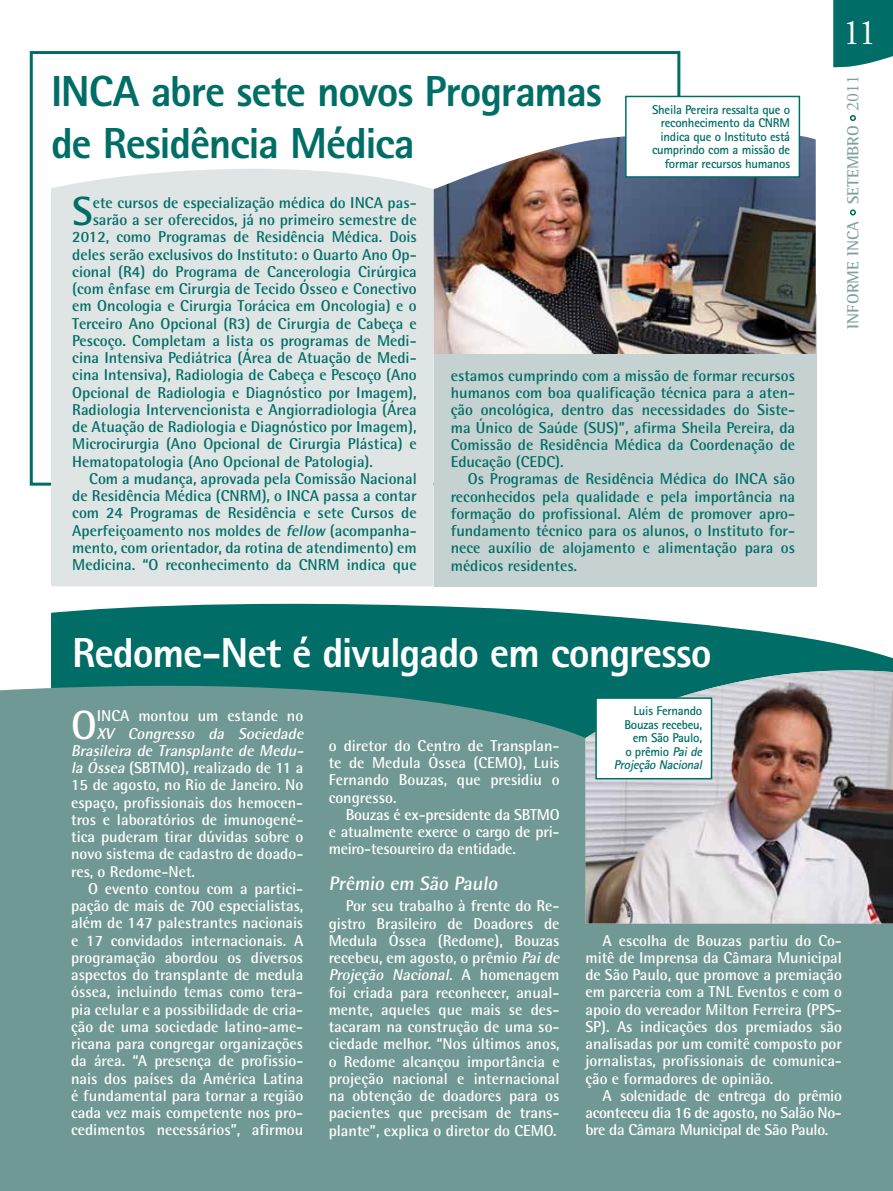
<style>
.page{position:relative;width:893px;height:1191px;background:#fff}
.page>*{position:absolute;margin:0;border:0;box-sizing:border-box;transform-origin:0 0}
.t1{font:800 43.5px/52.5px "Rotis Sans Serif";letter-spacing:-.03em;color:#006e66}
.t2{font:800 42px "Rotis Sans Serif";letter-spacing:-.025em;color:#fff}
.t3{font:700 40.8px "Rotis Semi Sans";color:#006e66}
.t4{font:700 40.8px "Rotis Semi Sans";color:#fff}
.t5{font:36px "Adobe Garamond Pro";color:#fff}
.t6{font:700 19.5px "Rotis Semi Sans";color:#fff}
.t7{font:700 16.5px "Rotis Semi Serif";letter-spacing:-.005em;color:#80a29f}
.t8{font:700 15.75px/17.2px "Rotis Semi Sans";color:#fff;text-align:justify}
.t9{font:700 15.75px/17.2px "Rotis Semi Sans";color:#006e66;text-align:justify}
.t10{font:700 12.75px/13.5px "Rotis Sans Serif";letter-spacing:-.02em;color:#006e66;text-align:right}
.s1{font-style:italic}
.s2{font-family:"Adobe Garamond Pro";font-weight:400;font-size:18px}
</style>
<div class="page">
<div style="left:51px;top:169px;width:383px;height:417px;background:#dfe5e4"></div>
<div style="left:434px;top:294px;width:382px;height:292px;background:#c6d2d1"></div>
<img style="left:434px;top:131px;width:382px;height:223px">
<div style="left:626px;top:96px;width:173px;height:81px;background:#fff"></div>
<div style="left:625px;top:96px;width:175px;height:82px;border:2px solid #006e66"></div>
<div style="left:254px;top:890px;width:639px;height:301px;background:#709894"></div>
<svg style="left:51px;top:603px;width:817px;height:64px;fill:#006e66"></svg>
<div style="left:0;top:667px;width:585px;height:524px;background:#709894"></div>
<div style="left:585px;top:651px;width:308px;height:19px;background:#006e66"></div>
<img style="left:585px;top:670px;width:308px;height:253px">
<div style="left:596px;top:698px;width:115px;height:80px;background:#fff"></div>
<div style="left:595px;top:697px;width:117px;height:82px;border:2px solid #006e66"></div>
<svg style="left:833px;top:0;width:60px;height:68px;background:#127870"></svg>
<svg style="left:850px;top:209px;width:6px;height:6px"></svg>
<svg style="left:850px;top:115px;width:6px;height:6px"></svg>
<h1 class="t1" style="left:51px;top:64px;width:552px">INCA abre sete novos Programas de Residência Médica</h1>
<p class="t10" style="left:652px;top:102px;width:140px">Sheila Pereira ressalta que o reconhecimento da CNRM indica que o Instituto está cumprindo com a missão de formar recursos humanos</p>
<h3 class="t3" style="left:72px;top:186px;width:22px">S</h3>
<p class="t9" style="left:93px;top:194px;width:326px">ete cursos de especialização médica do INCA pas-</p>
<p class="t9" style="left:93px;top:211px;width:325px">sarão a ser oferecidos, já no primeiro semestre de</p>
<p class="t9" style="left:72px;top:228px;width:346px">2012, como Programas de Residência Médica. Dois</p>
<p class="t9" style="left:72px;top:245px;width:346px">deles serão exclusivos do Instituto: o Quarto Ano Op-</p>
<p class="t9" style="left:72px;top:263px;width:346px">cional (R4) do Programa de Cancerologia Cirúrgica</p>
<p class="t9" style="left:72px;top:280px;width:346px">(com ênfase em Cirurgia de Tecido Ósseo e Conectivo</p>
<p class="t9" style="left:72px;top:297px;width:346px">em Oncologia e Cirurgia Torácica em Oncologia) e o</p>
<p class="t9" style="left:72px;top:314px;width:346px">Terceiro Ano Opcional (R3) de Cirurgia de Cabeça e</p>
<p class="t9" style="left:72px;top:332px;width:346px">Pescoço. Completam a lista os programas de Medi-</p>
<p class="t9" style="left:72px;top:349px;width:346px">cina Intensiva Pediátrica (Área de Atuação de Medi-</p>
<p class="t9" style="left:72px;top:366px;width:346px">cina Intensiva), Radiologia de Cabeça e Pescoço (Ano</p>
<p class="t9" style="left:72px;top:383px;width:346px">Opcional de Radiologia e Diagnóstico por Imagem),</p>
<p class="t9" style="left:72px;top:400px;width:346px">Radiologia Intervencionista e Angiorradiologia (Área</p>
<p class="t9" style="left:72px;top:418px;width:346px">de Atuação de Radiologia e Diagnóstico por Imagem),</p>
<p class="t9" style="left:72px;top:435px;width:346px">Microcirurgia (Ano Opcional de Cirurgia Plástica) e</p>
<p class="t9" style="left:72px;top:452px;width:302px">Hematopatologia (Ano Opcional de Patologia).</p>
<p class="t9" style="left:89px;top:469px;width:329px">Com a mudança, aprovada pela Comissão Nacional</p>
<p class="t9" style="left:72px;top:487px;width:346px">de Residência Médica (CNRM), o INCA passa a contar</p>
<p class="t9" style="left:72px;top:504px;width:346px">com 24 Programas de Residência e sete Cursos de</p>
<p class="t9" style="left:72px;top:521px;width:346px">Aperfeiçoamento nos moldes de <span class="s1">fellow</span> (acompanha-</p>
<p class="t9" style="left:72px;top:539px;width:346px">mento, com orientador, da rotina de atendimento) em</p>
<p class="t9" style="left:72px;top:556px;width:346px">Medicina. “O reconhecimento da CNRM indica que</p>
<p class="t9" style="left:451px;top:366px;width:346px">estamos cumprindo com a missão de formar recursos humanos com boa qualificação técnica para a aten&shy;ção oncológica, dentro das necessidades do Siste&shy;ma Único de Saúde (SUS)”, afirma Sheila Pereira, da Comissão de Residência Médica da Coordenação de Educação (CEDC).</p>
<p class="t9" style="left:451px;top:470px;width:346px;text-indent:17px">Os Programas de Residência Médica do INCA são reconhecidos pela qualidade e pela importância na formação do profissional. Além de promover apro&shy;fundamento técnico para os alunos, o Instituto for&shy;nece auxílio de alojamento e alimentação para os médicos residentes.</p>
<h3 class="t5" style="left:843px;top:11px;width:35px">11</h3>
<p class="t7" style="left:843px;top:328px;width:255px;rotate:-90deg">INFORME INCA SETEMBRO <span class="s2">2011</span></p>
<h2 class="t2" style="left:72px;top:626px;width:641px">Redome-Net é divulgado em congresso</h2>
<p class="t10" style="left:614px;top:704px;width:93px">Luis Fernando<br>Bouzas recebeu, em São Paulo,<br>o prêmio <span class="s1">Paide<br>Projeção Nacional</span></p>
<h3 class="t4" style="left:71px;top:699px;width:27px">O</h3>
<p class="t8" style="left:97px;top:707px;width:208px">INCA montou um estande no</p>
<p class="t8" style="left:71px;top:724px;width:237px;text-align:left;text-indent:26px"><span class="s1">XV Congresso da Sociedade<br>Brasileira de Transplante de Medu&shy;la Óssea</span> (SBTMO), realizado de 11 a<br>15 de agosto, no Rio de Janeiro. No espaço, profissionais dos hemocen&shy;tros e laboratórios de imunogené&shy;tica puderam tirar dúvidas sobre o novo sistema de cadastro de doado&shy;res, o Redome-Net.</p>
<p class="t8" style="left:71px;top:879px;width:234px;text-indent:17px">O evento contou com a partici&shy;pação de mais de 700 especialistas, além de 147 palestrantes nacionais e 17 convidados internacionais. A programação abordou os diversos aspectos do transplante de medula óssea, incluindo temas como tera&shy;pia celular e a possibilidade de cria&shy;ção de uma sociedade latino-ame&shy;ricana para congregar organizações da área. “A presença de profissio&shy;nais dos países da América Latina é fundamental para tornar a região cada vez mais competente nos pro&shy;cedimentos necessários”, afirmou</p>
<p class="t8" style="left:329px;top:736px;width:232px">o diretor do Centro de Transplan&shy;te de Medula Óssea (CEMO), Luis Fernando Bouzas, que presidiu o congresso.</p>
<p class="t8" style="left:329px;top:805px;width:232px;text-indent:17px">Bouzas é ex-presidente da SBTMO e atualmente exerce o cargo de pri&shy;meiro-tesoureiro da entidade.</p>
<p class="t6" style="left:329px;top:871px;width:173px">Prêmio em São Paulo</p>
<p class="t8" style="left:329px;top:897px;width:236px;text-align:left;text-indent:17px">Por seu trabalho à frente do Re&shy;gistro Brasileiro de Doadores de<br>Medula Óssea (Redome), Bouzas recebeu, em agosto, o prêmio <span class="s1">Paide<br>Projeção Nacional</span>. A h o m e n a g e m foi criada para reconhecer, anual&shy;mente, aqueles que mais se des&shy;tacaram na construção de uma so&shy;ciedade melhor. “Nos últimos anos, o Redome alcançou importância e projeção nacional e internacional na obtenção de doadores para os pacientes que precisam de trans&shy;plante”, explica o diretor do CEMO.</p>
<p class="t8" style="left:585px;top:931px;width:258px;text-indent:17px">A escolha de Bouzas partiu do Co&shy;mitê de Imprensa da Câmara Municipal de São Paulo, que promove a premiação em parceria com a TNL Eventos e com o apoio do vereador Milton Ferreira (PPS-SP). As indicações dos premiados são analisadas por um comitê composto por jornalistas, profissionais de comunica&shy;ção e formadores de opinião.</p>
<p class="t8" style="left:585px;top:1086px;width:258px;text-indent:17px">A solenidade de entrega do prêmio aconteceu dia 16 de agosto, no Salão No&shy;bre da Câmara Municipal de São Paulo.</p>
</div>
